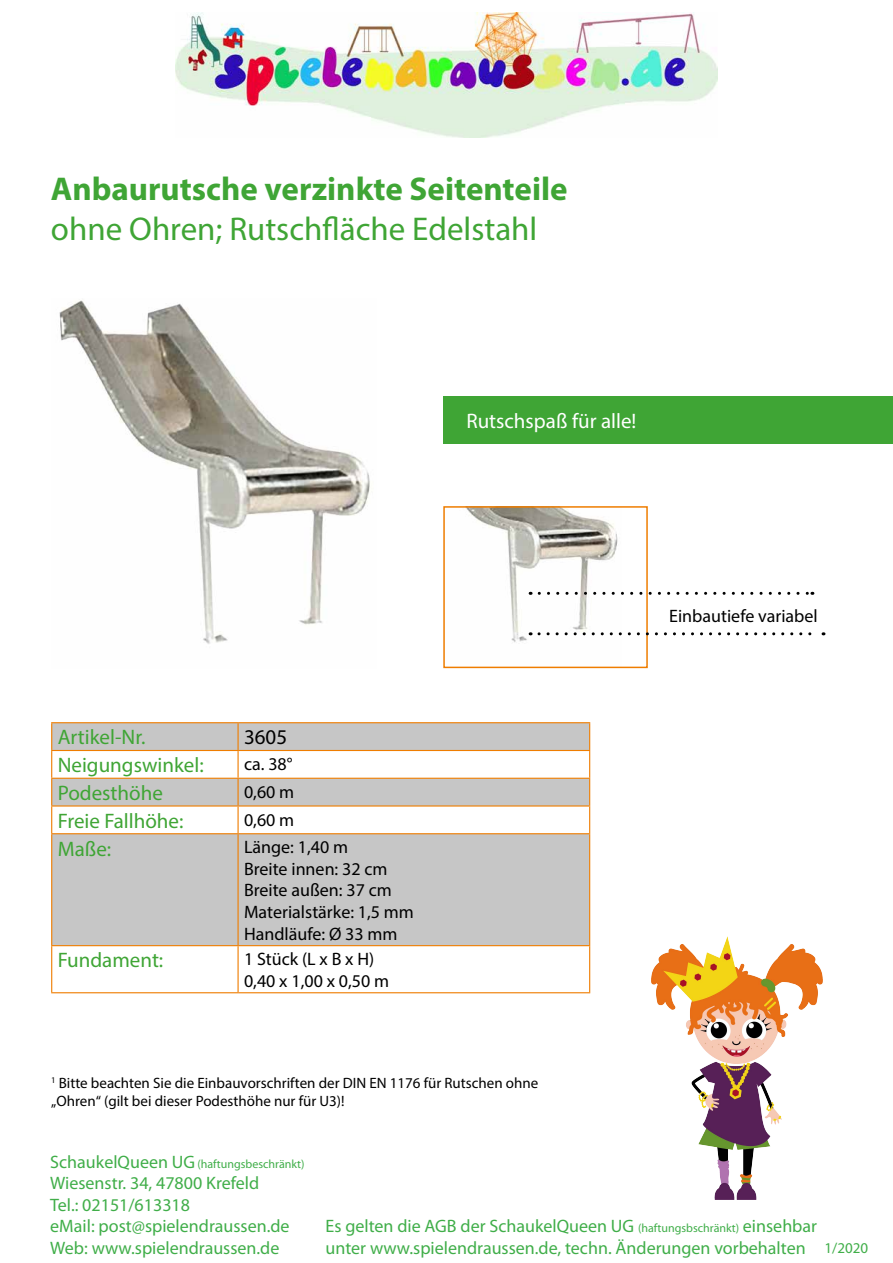
<style>
.page{position:relative;width:893px;height:1263px;background:#fff}
.page>*{position:absolute;margin:0;border:0;box-sizing:border-box;transform-origin:0 0}
.t1{font:700 33px "Myriad Pro";color:#3fa535}
.t2{font:33px "Myriad Pro";color:#3fa535}
.t3{font:21px "Myriad Pro";color:#3fa535}
.t4{font:21px "Myriad Pro";color:#fff}
.t5{font:21px "Myriad Pro";color:#000}
.t6{font:18px/21.6px "Myriad Pro";color:#40ae49}
.t7{font:18px/21.6px "Myriad Pro";color:#000}
.t8{font:15px/18px "Myriad Pro";color:#000}
.t9{font:15px "Myriad Pro";color:#40ae49}
.t10{font:12px "Myriad Pro";color:#40ae49}
.s1{font-size:18px}
.s2{font-size:12px}
</style>
<div class="page">
<img style="left:176px;top:13px;width:541px;height:124px">
<div style="left:443px;top:396px;width:450px;height:47px;background:#3fa535"></div>
<svg style="left:52px;top:723px;width:537px;height:222px;fill:#c6c6c6"></svg>
<hr style="left:51px;top:722px;width:187px;height:1px;background:#ef7d00">
<hr style="left:238px;top:722px;width:352px;height:1px;background:#ef7d00">
<hr style="left:237px;top:723px;width:2px;height:27px;background:#ef7d00">
<hr style="left:51px;top:750px;width:187px;height:1px;background:#ef7d00">
<hr style="left:238px;top:750px;width:352px;height:1px;background:#ef7d00">
<hr style="left:237px;top:751px;width:2px;height:27px;background:#ef7d00">
<hr style="left:51px;top:778px;width:187px;height:1px;background:#ef7d00">
<hr style="left:238px;top:778px;width:352px;height:1px;background:#ef7d00">
<hr style="left:237px;top:779px;width:2px;height:26px;background:#ef7d00">
<hr style="left:51px;top:805px;width:187px;height:1px;background:#ef7d00">
<svg style="left:51px;top:723px;width:1px;height:110px"></svg>
<hr style="left:238px;top:805px;width:352px;height:1px;background:#ef7d00">
<hr style="left:237px;top:806px;width:2px;height:27px;background:#ef7d00">
<svg style="left:589px;top:723px;width:1px;height:110px"></svg>
<hr style="left:51px;top:833px;width:187px;height:1px;background:#ef7d00">
<hr style="left:51px;top:834px;width:1px;height:111px;background:#ef7d00">
<hr style="left:238px;top:833px;width:352px;height:1px;background:#ef7d00">
<hr style="left:237px;top:834px;width:2px;height:111px;background:#ef7d00">
<hr style="left:589px;top:834px;width:1px;height:111px;background:#ef7d00">
<hr style="left:51px;top:945px;width:187px;height:1px;background:#ef7d00">
<hr style="left:51px;top:946px;width:1px;height:46px;background:#ef7d00">
<hr style="left:238px;top:945px;width:352px;height:1px;background:#ef7d00">
<hr style="left:237px;top:946px;width:2px;height:46px;background:#ef7d00">
<hr style="left:589px;top:946px;width:1px;height:46px;background:#ef7d00">
<hr style="left:51px;top:992px;width:187px;height:1px;background:#ef7d00">
<hr style="left:238px;top:992px;width:352px;height:1px;background:#ef7d00">
<img style="left:467px;top:509px;width:154px;height:134px">
<div style="left:443px;top:506px;width:205px;height:162px;border:2px solid #ef7d00"></div>
<svg style="left:523px;top:631px;width:301px;height:4px"></svg>
<svg style="left:539px;top:592px;width:274px;height:3px"></svg>
<img style="left:59px;top:300px;width:311px;height:344px">
<img style="left:652px;top:937px;width:170px;height:262px">
<h1 class="t1" style="left:51px;top:167px;width:518px">Anbaurutsche verzinkte Seitenteile</h1>
<h1 class="t2" style="left:51px;top:208px;width:488px">ohne Ohren; Rutschfläche Edelstahl</h1>
<p class="t4" style="left:466px;top:407px;width:171px">Rutschspaß für alle!</p>
<p class="t7" style="left:669px;top:604px;width:150px">Einbautiefe variabel</p>
<p class="t3" style="left:58px;top:724px;width:89px">Artikel-Nr.</p>
<p class="t5" style="left:244px;top:724px;width:45px">3605</p>
<p class="t3" style="left:58px;top:752px;width:147px">Neigungswinkel:</p>
<p class="t7" style="left:244px;top:753px;width:50px">ca. 38°</p>
<p class="t3" style="left:58px;top:780px;width:107px">Podesthöhe</p>
<p class="t7" style="left:244px;top:781px;width:52px">0,60 m</p>
<p class="t3" style="left:58px;top:808px;width:127px">Freie Fallhöhe:</p>
<p class="t7" style="left:244px;top:808px;width:52px">0,60 m</p>
<p class="t3" style="left:58px;top:835px;width:55px">Maße:</p>
<p class="t7" style="left:244px;top:836px;width:171px">Länge: 1,40 m<br>Breite innen: 32 cm<br>Breite außen: 37 cm<br>Materialstärke: 1,5 mm<br>Handläufe: Ø 33 mm</p>
<p class="t3" style="left:58px;top:947px;width:107px">Fundament:</p>
<p class="t7" style="left:244px;top:948px;width:147px">1 Stück (L x B x H)<br>0,40 x 1,00 x 0,50 m</p>
<p class="t8" style="left:51px;top:1074px;width:489px"><sup>1</sup> Bitte beachten Sie die Einbauvorschriften der DIN EN 1176 für Rutschen ohne „Ohren“ (gilt bei dieser Podesthöhe nur für U3)!</p>
<p class="t10" style="left:50px;top:1156px;width:256px"><span class="s1">SchaukelQueen UG</span> (haftungsbeschränkt)</p>
<p class="t6" style="left:50px;top:1172px;width:241px">Wiesenstr. 34, 47800 Krefeld<br>Tel.: 02151/613318<br>eMail: post@spielendraussen.de<br>Web: www.spielendraussen.de</p>
<p class="t6" style="left:326px;top:1215px;width:493px">Es gelten die AGB der SchaukelQueen UG <span class="s2">(haftungsbschränkt)</span> einsehbar unter www.spielendraussen.de, techn. Änderungen vorbehalten</p>
<p class="t9" style="left:824px;top:1239px;width:45px">1/2020</p>
</div>
